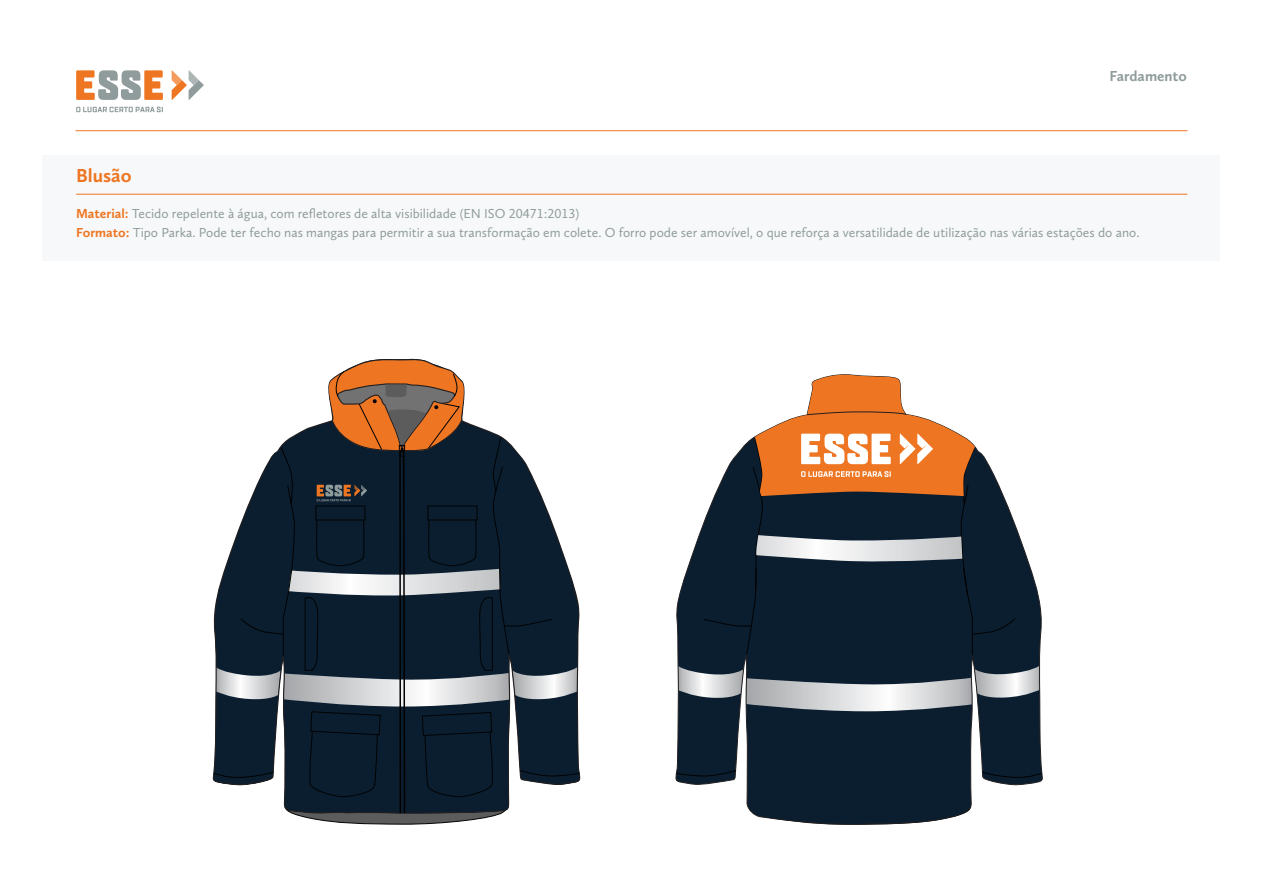
<style>
.page{position:relative;width:1263px;height:893px;background:#fff}
.page>*{position:absolute;margin:0;border:0;box-sizing:border-box;transform-origin:0 0}
.t1{font:700 19.5px "Calluna Sans";color:#ee7623}
.t2{font:700 15px "Calluna Sans";color:#909c9c}
.t3{font:13.5px/19.5px "Calluna Sans";color:#909c9c}
.s1{font-weight:700;color:#ee7623}
</style>
<div class="page">
<div style="left:43px;top:155px;width:1177px;height:106px;background:#f7f8f9"></div>
<svg style="left:76px;top:107px;width:87px;height:5px"></svg>
<svg style="left:76px;top:70px;width:87px;height:30px"></svg>
<svg style="left:172px;top:70px;width:32px;height:30px"></svg>
<hr style="left:76px;top:194px;width:1111px;height:1px;background:#ee7623">
<hr style="left:76px;top:130px;width:1111px;height:1px;background:#ee7623">
<svg style="left:675px;top:524px;width:368px;height:301px"></svg>
<svg style="left:675px;top:770px;width:62px;height:7px"></svg>
<svg style="left:982px;top:771px;width:60px;height:7px"></svg>
<svg style="left:703px;top:374px;width:313px;height:283px"></svg>
<svg style="left:213px;top:358px;width:367px;height:467px"></svg>
<hr style="left:399px;top:450px;width:2px;height:363px;background:#010101">
<h1 class="t1" style="left:76px;top:163px;width:57px">Blusão</h1>
<p class="t2" style="left:1109px;top:67px;width:79px">Fardamento</p>
<p class="t3" style="left:76px;top:203px;width:1065px"><span class="s1">Material:</span> Tecido repelente à água, com refletores de alta visibilidade (EN ISO 20471:2013)<br><span class="s1">Formato:</span> Tipo Parka. Pode ter fecho nas mangas para permitir a sua transformação em colete. O forro pode ser amovível, o que reforça a versatilidade de utilização nas várias estações do ano.</p>
</div>
